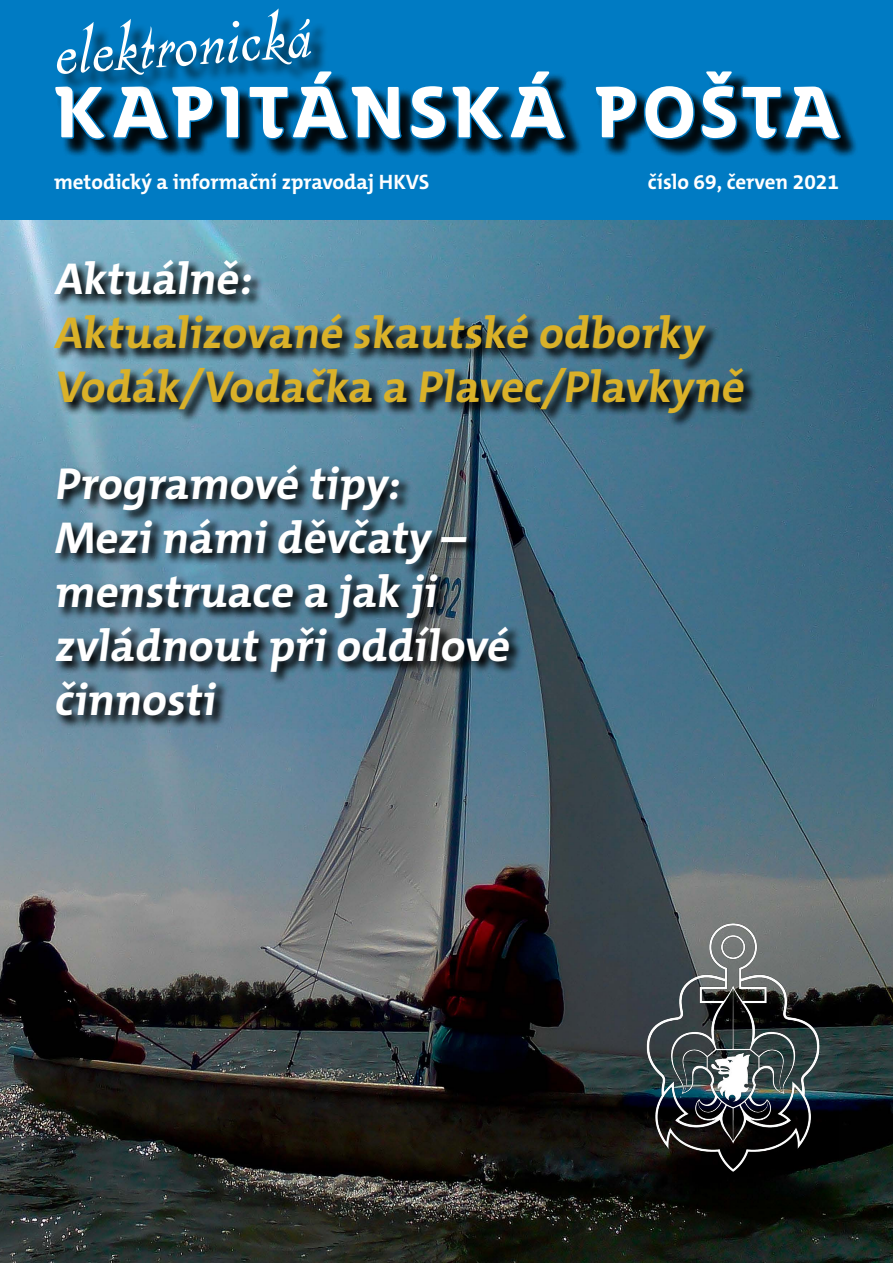
<style>
.page{position:relative;width:893px;height:1263px;background:#fff}
.page>*{position:absolute;margin:0;border:0;box-sizing:border-box;transform-origin:0 0}
.t1{font:700 72px "SKAUT";letter-spacing:.03em;color:#fff}
.t2{font:700 45px/54px "The Mix C5";color:#fff}
.t3{font:700 45px/54px "The Mix C5";color:#dab129}
.t4{font:700 21px "The Mix C5";color:#fff}
</style>
<div class="page">
<img style="left:0;top:220px;width:893px;height:1043px">
<div style="left:0;top:1px;width:893px;height:219px;background:#007bc3"></div>
<div style="left:57px;top:72px;width:802px;height:86px;background:#000;opacity:.75"></div>
<svg style="left:593px;top:72px;width:100px;height:69px"></svg>
<svg style="left:699px;top:72px;width:145px;height:69px"></svg>
<svg style="left:52px;top:258px;width:706px;height:170px;background:#486f82"></svg>
<img style="left:627px;top:886px;width:212px;height:323px">
<svg style="left:56px;top:8px;width:512px;height:133px"></svg>
<svg style="left:54px;top:462px;width:469px;height:267px;background:#466678"></svg>
<h1 class="t1" style="left:54px;top:69px;width:789px">KAPITÁNSKÁ POŠTA</h1>
<p class="t4" style="left:54px;top:169px;width:377px">metodický a informační zpravodaj HKVS</p>
<p class="t4" style="left:648px;top:169px;width:193px">číslo 69, červen 2021</p>
<p class="t2" style="left:54px;top:252px;width:206px">Aktuálně:</p>
<p class="t3" style="left:54px;top:306px;width:698px">Aktualizované skautské odborky<br>Vodák/Vodačka a Plavec/ Plavkyně</p>
<p class="t2" style="left:54px;top:457px;width:464px">Programové tipy:<br>Mezi námi děvčaty – menstruace a jak ji zvládnout při oddílové činnosti</p>
</div>
